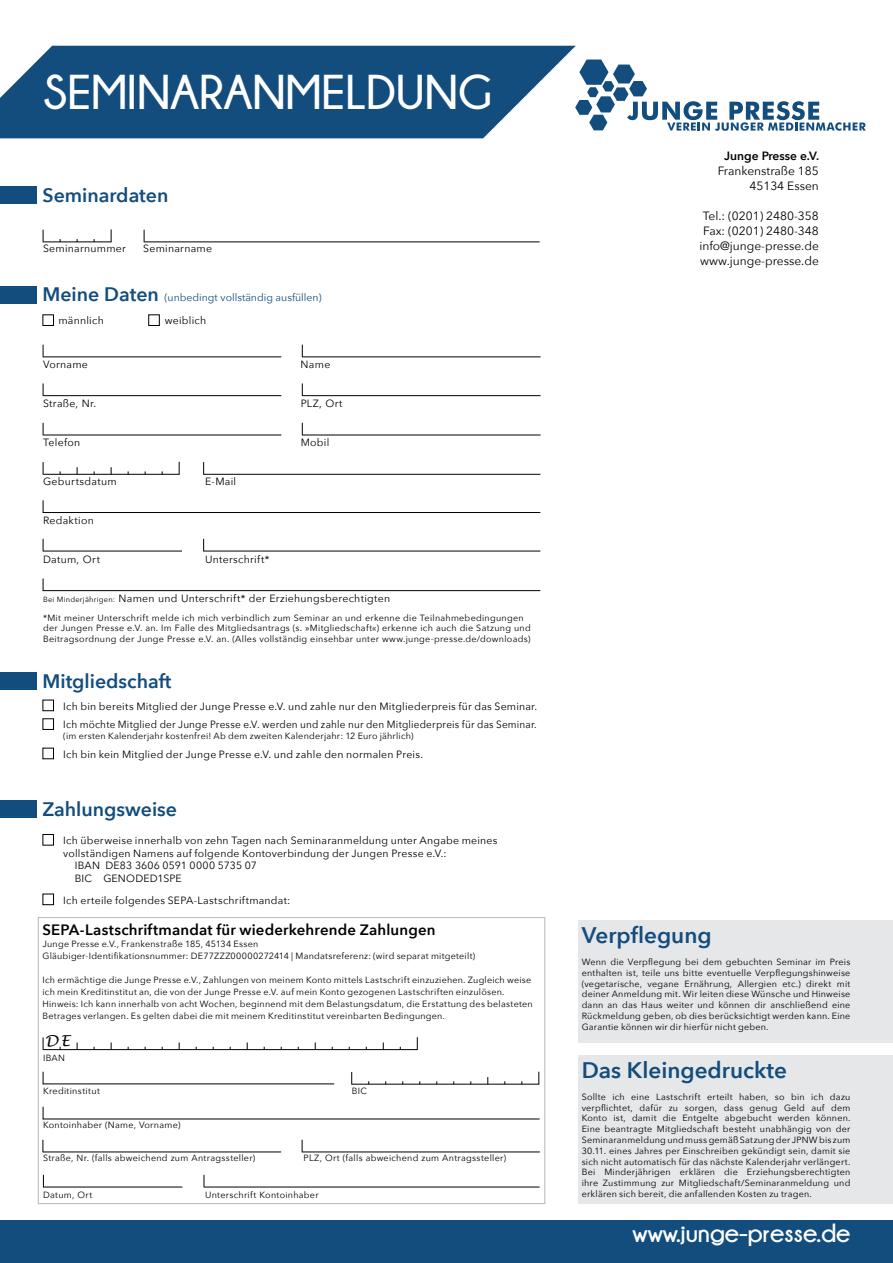
<style>
.page{position:relative;width:893px;height:1263px;background:#fff}
.page>*{position:absolute;margin:0;border:0;box-sizing:border-box;transform-origin:0 0}
.t1{font:700 48.75px "Champagne&Limousines";color:#fff}
.t2{font:700 26.25px "Champagne&Limousines";color:#fff}
.t3{font:600 22.5px "Avenir Next";color:#134d7e}
.t4{font:600 19.5px "Avenir Next";color:#134d7e}
.t5{font:600 15px "Avenir Next";letter-spacing:.01em;color:#000}
.t6{font:italic 15px "Lucida Handwriting";color:#000}
.t7{font:12px/15px "Avenir Next";color:#000;text-align:right}
.t8{font:600 12px "Avenir Next";color:#000}
.t9{font:10.5px/18.8px "Avenir Next";letter-spacing:.02em;color:#000}
.t10{font:10.5px "Avenir Next";color:#134d7e}
.t11{font:9px/10.8px "Avenir Next";letter-spacing:.025em;color:#000}
.s1{font-weight:600;font-size:19.5px}
.s2{font-size:7.5px}
</style>
<div class="page">
<div style="left:0;top:1220px;width:893px;height:43px;background:#134d7e"></div>
<div style="left:578px;top:1055px;width:315px;height:149px;background:#e6e7e8"></div>
<svg style="left:0;top:46px;width:576px;height:92px;fill:#134d7e"></svg>
<svg style="left:575px;top:60px;width:291px;height:71px"></svg>
<hr style="left:302px;top:356px;width:239px;height:1px;background:#000">
<svg style="left:302px;top:345px;width:1px;height:12px"></svg>
<hr style="left:302px;top:435px;width:239px;height:1px;background:#000">
<svg style="left:302px;top:423px;width:1px;height:12px"></svg>
<hr style="left:43px;top:512px;width:497px;height:1px;background:#000">
<svg style="left:43px;top:500px;width:1px;height:12px"></svg>
<hr style="left:43px;top:551px;width:139px;height:1px;background:#000">
<svg style="left:43px;top:539px;width:1px;height:12px"></svg>
<hr style="left:204px;top:551px;width:336px;height:1px;background:#000">
<svg style="left:203px;top:539px;width:1px;height:12px"></svg>
<hr style="left:43px;top:590px;width:497px;height:1px;background:#000">
<svg style="left:43px;top:578px;width:1px;height:13px"></svg>
<hr style="left:302px;top:395px;width:239px;height:1px;background:#000">
<svg style="left:302px;top:383px;width:1px;height:13px"></svg>
<div style="left:0;top:286px;width:36px;height:17px;background:#134d7e"></div>
<hr style="left:43px;top:356px;width:238px;height:1px;background:#000">
<svg style="left:43px;top:345px;width:1px;height:12px"></svg>
<hr style="left:43px;top:435px;width:238px;height:1px;background:#000">
<svg style="left:43px;top:423px;width:1px;height:12px"></svg>
<hr style="left:204px;top:474px;width:336px;height:1px;background:#000">
<svg style="left:203px;top:462px;width:1px;height:13px"></svg>
<div style="left:148px;top:314px;width:12px;height:12px;border:1px solid #000"></div>
<div style="left:43px;top:314px;width:11px;height:12px;border:1px solid #000"></div>
<hr style="left:43px;top:395px;width:238px;height:1px;background:#000">
<svg style="left:43px;top:383px;width:1px;height:13px"></svg>
<hr style="left:43px;top:474px;width:137px;height:1px;background:#000">
<svg style="left:43px;top:462px;width:1px;height:13px"></svg>
<svg style="left:179px;top:462px;width:1px;height:12px"></svg>
<div style="left:0;top:800px;width:36px;height:17px;background:#134d7e"></div>
<div style="left:43px;top:834px;width:11px;height:11px;border:1px solid #000"></div>
<div style="left:43px;top:894px;width:11px;height:11px;border:1px solid #000"></div>
<div style="left:38px;top:917px;width:507px;height:287px;border:1px solid #bcbec0"></div>
<hr style="left:43px;top:1083px;width:291px;height:1px;background:#000">
<svg style="left:43px;top:1072px;width:1px;height:12px"></svg>
<hr style="left:43px;top:1049px;width:375px;height:1px;background:#000">
<svg style="left:43px;top:1037px;width:1px;height:13px"></svg>
<svg style="left:417px;top:1037px;width:1px;height:13px"></svg>
<hr style="left:352px;top:1084px;width:187px;height:1px;background:#000">
<svg style="left:351px;top:1072px;width:1px;height:12px"></svg>
<svg style="left:538px;top:1072px;width:1px;height:12px"></svg>
<hr style="left:44px;top:1187px;width:138px;height:1px;background:#000">
<svg style="left:43px;top:1175px;width:1px;height:12px"></svg>
<hr style="left:204px;top:1187px;width:336px;height:1px;background:#000">
<svg style="left:204px;top:1175px;width:1px;height:12px"></svg>
<hr style="left:43px;top:1118px;width:497px;height:1px;background:#000">
<svg style="left:43px;top:1107px;width:1px;height:12px"></svg>
<hr style="left:43px;top:1151px;width:238px;height:1px;background:#000">
<svg style="left:43px;top:1140px;width:1px;height:12px"></svg>
<hr style="left:302px;top:1151px;width:238px;height:1px;background:#000">
<svg style="left:302px;top:1140px;width:1px;height:12px"></svg>
<div style="left:0;top:186px;width:36px;height:18px;background:#134d7e"></div>
<hr style="left:144px;top:241px;width:396px;height:1px;background:#000">
<svg style="left:144px;top:230px;width:1px;height:12px"></svg>
<hr style="left:43px;top:241px;width:68px;height:1px;background:#000">
<svg style="left:43px;top:230px;width:1px;height:12px"></svg>
<svg style="left:111px;top:229px;width:1px;height:13px"></svg>
<div style="left:43px;top:700px;width:11px;height:11px;border:1px solid #000"></div>
<div style="left:43px;top:718px;width:11px;height:12px;border:1px solid #000"></div>
<div style="left:43px;top:748px;width:11px;height:11px;border:1px solid #000"></div>
<div style="left:0;top:672px;width:36px;height:17px;background:#134d7e"></div>
<div style="left:578px;top:921px;width:315px;height:122px;background:#e6e7e8"></div>
<h1 class="t1" style="left:43px;top:66px;width:450px">SEMINARANMELDUNG</h1>
<h3 class="t4" style="left:43px;top:178px;width:127px">Seminardaten</h3>
<p class="t9" style="left:43px;top:239px;width:84px">Seminarnummer</p>
<p class="t9" style="left:143px;top:239px;width:70px">Seminarname</p>
<p class="t10" style="left:43px;top:289px;width:281px"><span class="s1">Meine Daten</span> (unbedingt vollständig ausfüllen)</p>
<p class="t9" style="left:58px;top:310px;width:47px">männlich</p>
<p class="t9" style="left:165px;top:310px;width:43px">weiblich</p>
<p class="t9" style="left:43px;top:354px;width:46px">Vorname</p>
<p class="t9" style="left:301px;top:354px;width:31px">Name</p>
<p class="t9" style="left:43px;top:393px;width:55px">Straße, Nr.</p>
<p class="t9" style="left:301px;top:393px;width:43px">PLZ, Ort</p>
<p class="t9" style="left:43px;top:432px;width:39px">Telefon</p>
<p class="t9" style="left:301px;top:432px;width:30px">Mobil</p>
<p class="t9" style="left:43px;top:471px;width:75px">Geburtsdatum</p>
<p class="t9" style="left:205px;top:471px;width:33px">E-Mail</p>
<p class="t9" style="left:43px;top:510px;width:52px">Redaktion</p>
<p class="t9" style="left:43px;top:549px;width:58px">Datum, Ort</p>
<p class="t9" style="left:205px;top:549px;width:66px">Unterschrift*</p>
<p class="t9" style="left:43px;top:588px;width:349px"><span class="s2">Bei Minderjährigen:</span> Namen und Unterschrift* der Erziehungsberechtigten</p>
<p class="t11" style="left:43px;top:612px;width:489px">*Mit meiner Unterschrift melde ich mich verbindlich zum Seminar an und erkenne die Teilnahmebedingungen der Jungen Presse e.V. an. Im Falle des Mitgliedsantrags (s. »Mitgliedschaft«) erkenne ich auch die Satzung und<br>Beitragsordnung der Junge Presse e.V. an. (Alles vollständig einsehbar unter www.junge-presse.de/downloads)</p>
<h3 class="t4" style="left:43px;top:664px;width:131px">Mitgliedschaft</h3>
<p class="t9" style="left:63px;top:696px;width:476px">Ich bin bereits Mitglied der Junge Presse e.V. und zahle nur den Mitgliederpreis für das Seminar.<br>Ich möchte Mitglied der Junge Presse e.V. werden und zahle nur den Mitgliederpreis für das Seminar.</p>
<p class="t11" style="left:63px;top:730px;width:352px">(im ersten Kalenderjahr kostenfrei! Ab dem zweiten Kalenderjahr: 12 Euro jährlich)</p>
<p class="t9" style="left:63px;top:744px;width:361px">Ich bin kein Mitglied der Junge Presse e.V. und zahle den normalen Preis.</p>
<h3 class="t4" style="left:43px;top:792px;width:136px">Zahlungsweise</h3>
<p class="t9" style="left:63px;top:830px;width:436px">Ich überweise innerhalb von zehn Tagen nach Seminaranmeldung unter Angabe meines</p>
<p class="t9" style="left:63px;top:843px;width:385px">vollständigen Namens auf folgende Kontoverbindung der Jungen Presse e.V.:</p>
<p class="t9" style="left:75px;top:856px;width:184px">IBAN DE83 3606 0591 0000 5735 07</p>
<p class="t9" style="left:75px;top:868px;width:109px">BIC GENODED1SPE</p>
<p class="t9" style="left:63px;top:890px;width:229px">Ich erteile folgendes SEPA-Lastschriftmandat:</p>
<h3 class="t5" style="left:43px;top:917px;width:394px">SEPA-Lastschriftmandat für wiederkehrende Zahlungen</h3>
<p class="t11" style="left:43px;top:937px;width:434px;line-height:12px">Junge Presse e.V., Frankenstraße 185, 45134 Essen<br>Gläubiger-Identifikationsnummer: DE77ZZZ00000272414 | Mandatsreferenz: (wird separat mitgeteilt)</p>
<p class="t11" style="left:43px;top:973px;width:492px;line-height:12px">Ich ermächtige die Junge Presse e.V., Zahlungen von meinem Konto mittels Lastschrift einzuziehen. Zugleich weise ich mein Kreditinstitut an, die von der Junge Presse e.V. auf mein Konto gezogenen Lastschriften einzulösen.<br>Hinweis: Ich kann innerhalb von acht Wochen, beginnend mit dem Belastungsdatum, die Erstattung des belasteten Betrages verlangen. Es gelten dabei die mit meinem Kreditinstitut vereinbarten Bedingungen.</p>
<p class="t11" style="left:43px;top:1052px;width:24px">IBAN</p>
<p class="t11" style="left:43px;top:1085px;width:58px">Kreditinstitut</p>
<p class="t11" style="left:352px;top:1085px;width:17px">BIC</p>
<h3 class="t6" style="left:45px;top:1032px;width:27px">DE</h3>
<p class="t11" style="left:43px;top:1119px;width:139px">Kontoinhaber (Name, Vorname)</p>
<p class="t11" style="left:43px;top:1152px;width:214px">Straße, Nr. (falls abweichend zum Antragssteller)</p>
<p class="t11" style="left:304px;top:1152px;width:204px">PLZ, Ort (falls abweichend zum Antragssteller)</p>
<p class="t11" style="left:43px;top:1189px;width:51px">Datum, Ort</p>
<p class="t11" style="left:205px;top:1189px;width:115px">Unterschrift Kontoinhaber</p>
<h3 class="t8" style="left:724px;top:145px;width:96px">Junge Presse e.V.</h3>
<h3 class="t7" style="left:718px;top:163px;width:103px">Frankenstraße 185<br>45134 Essen</h3>
<h3 class="t7" style="left:699px;top:208px;width:121px;text-align:center">Tel.: (0201) 2480-358<br>Fax: (0201) 2480-348 info@junge-presse.de www.junge-presse.de</h3>
<h3 class="t3" style="left:582px;top:916px;width:131px">Verpflegung</h3>
<p class="t11" style="left:582px;top:956px;width:270px;text-align:justify">Wenn die Verpflegung bei dem gebuchten Seminar im Preis enthalten ist, teile uns bitte eventuelle Verpflegungshinweise (vegetarische, vegane Ernährung, Allergien etc.) direkt mit deiner Anmeldung mit. Wir leiten diese Wünsche und Hinweise dann an das Haus weiter und können dir anschließend eine Rückmeldung geben, ob dies berücksichtigt werden kann. Eine Garantie können wir dir hierfür nicht geben.</p>
<h3 class="t3" style="left:582px;top:1051px;width:207px">Das Kleingedruckte</h3>
<p class="t11" style="left:582px;top:1091px;width:270px;text-align:justify">Sollte ich eine Lastschrift erteilt haben, so bin ich dazu verpflichtet, dafür zu sorgen, dass genug Geld auf dem Konto ist, damit die Entgelte abgebucht werden können.<br>Eine beantragte Mitgliedschaft besteht unabhängig von der Seminaranmeldung und muss gemäß Satzung der JPNW bis zum 30.11. eines Jahres per Einschreiben gekündigt sein, damit sie sich nicht automatisch für das nächste Kalenderjahr verlängert.<br>Bei Minderjährigen erklären die Erziehungsberechtigten ihre Zustimmung zur Mitgliedschaft/Seminaranmeldung und erklären sich bereit, die anfallenden Kosten zu tragen.</p>
<h2 class="t2" style="left:632px;top:1218px;width:219px">www.junge-presse.de</h2>
</div>
